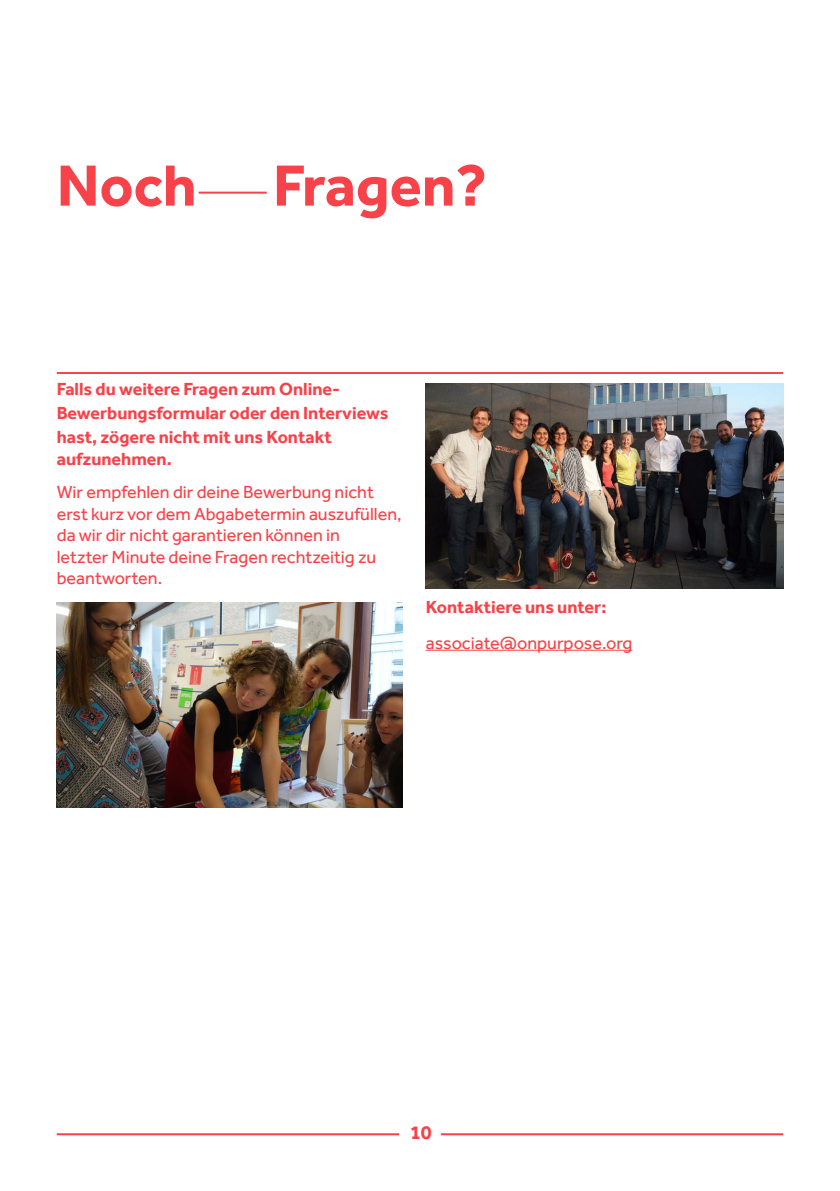
<style>
.page{position:relative;width:840px;height:1191px;background:#fff}
.page>*{position:absolute;margin:0;border:0;box-sizing:border-box;transform-origin:0 0}
.t1{font:700 60px "Effra";color:#f74249}
.t2{font:700 20px "Effra";color:#f74249}
.t3{font:18px/21.6px "Effra";color:#f74249}
.t4{font:700 18px/24px "Effra";color:#f74249}
</style>
<div class="page">
<hr style="left:198px;top:192px;width:68px;height:2px;background:#f74249">
<hr style="left:440px;top:1133px;width:342px;height:2px;background:#f74249">
<hr style="left:57px;top:372px;width:725px;height:2px;background:#f74249">
<hr style="left:425px;top:650px;width:207px;height:1px;background:#f74249">
<img style="left:425px;top:383px;width:357px;height:205px">
<hr style="left:57px;top:1133px;width:342px;height:2px;background:#f74249">
<img style="left:57px;top:602px;width:346px;height:205px">
<h1 class="t1" style="left:57px;top:150px;width:141px">Noch</h1>
<h1 class="t1" style="left:273px;top:150px;width:215px">Fragen?</h1>
<p class="t4" style="left:57px;top:377px;width:333px">Falls du weitere Fragen zum Online-<br>Bewerbungsformular oder den Interviews hast, zögere nicht mit uns Kontakt</p>
<p class="t4" style="left:57px;top:447px;width:116px">aufzunehmen.</p>
<p class="t3" style="left:57px;top:481px;width:346px">Wir empfehlen dir deine Bewerbung nicht erst kurz vor dem Abgabetermin auszufüllen, da wir dir nicht garantieren können in<br>letzter Minute deine Fragen rechtzeitig zu beantworten.</p>
<p class="t4" style="left:425px;top:595px;width:182px">Kontaktiere uns unter:</p>
<p class="t3" style="left:425px;top:631px;width:208px">associate@onpurpose.org</p>
<p class="t2" style="left:410px;top:1120px;width:23px">10</p>
</div>
